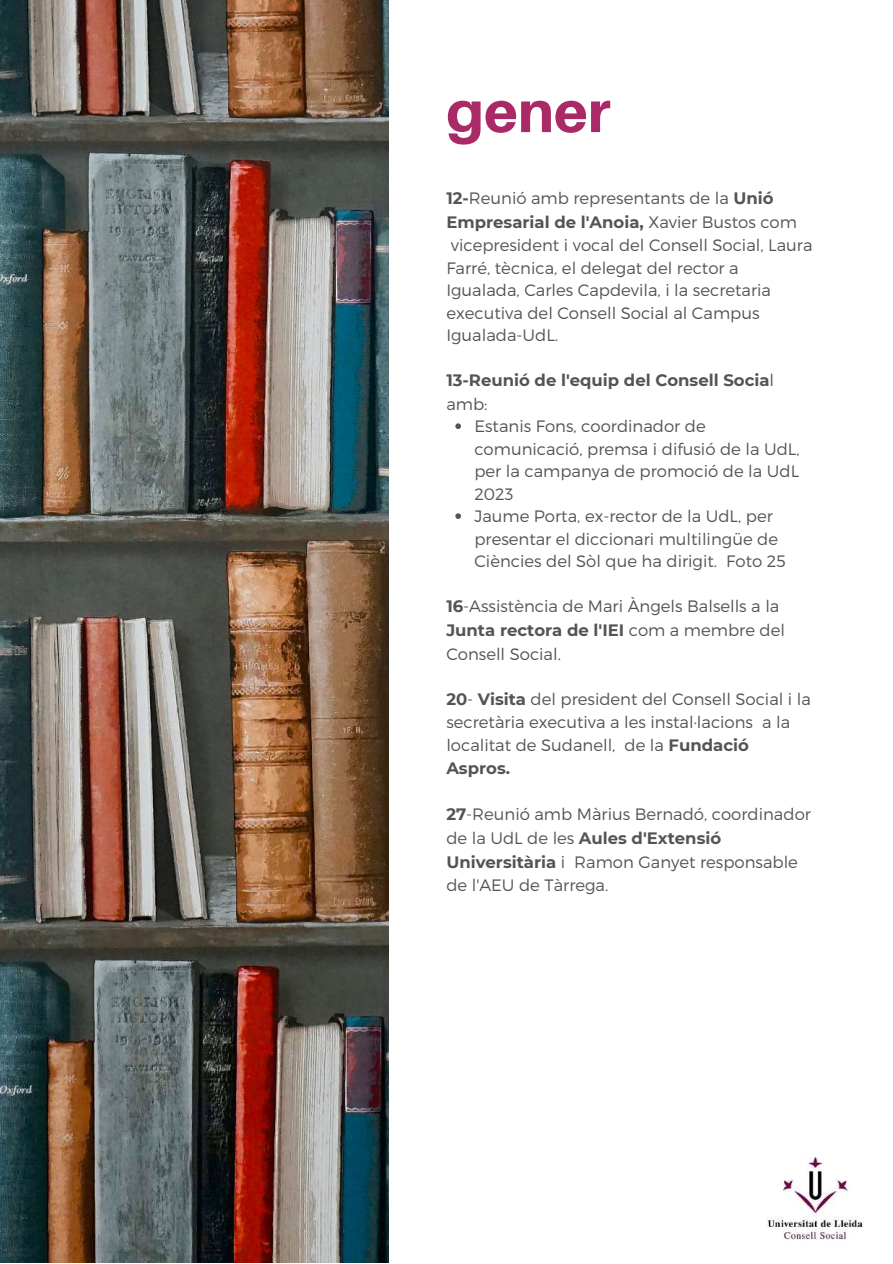
<style>
.page{position:relative;width:893px;height:1264px;background:#fff}
.page>*{position:absolute;margin:0;border:0;box-sizing:border-box;transform-origin:0 0}
.t1{font:800 57.3px "Aileron";color:#aa2967}
.t2{font:300 16.5px/22.5px "Montserrat";color:#545454}
.t3{font:700 16.5px/23.5px "Montserrat";color:#545454}
.s1{font-weight:700}
.s2{font-weight:300}
</style>
<div class="page">
<img style="left:0;top:0;width:389px;height:1262px">
<img style="left:766px;top:1157px;width:97px;height:82px">
<svg style="left:455px;top:423px;width:6px;height:6px"></svg>
<svg style="left:455px;top:513px;width:6px;height:6px"></svg>
<h1 class="t1" style="left:446px;top:76px;width:166px">gener</h1>
<p class="t2" style="left:446px;top:186px;width:367px"><span class="s1">12-</span>Reunió amb representants de la <span class="s1">Unió Empresarial de l'Anoia,</span> Xavier Bustos com vicepresident i vocal del Consell Social, Laura Farré, tècnica, el delegat del rector a Igualada, Carles Capdevila, i la secretaria executiva del Consell Social al Campus Igualada-UdL.</p>
<p class="t3" style="left:446px;top:368px;width:329px">13-Reunió de l'equip del Consell Socia<span class="s2">l amb:</span></p>
<p class="t2" style="left:474px;top:414px;width:327px">Estanis Fons, coordinador de comunicació, premsa i difusió de la UdL, per la campanya de promoció de la UdL<br>2023<br>Jaume Porta, ex-rector de la UdL, per presentar el diccionari multilingüe de<br>Ciències del Sòl que ha dirigit. Foto 25</p>
<p class="t2" style="left:446px;top:594px;width:340px;line-height:23.5px"><span class="s1">16</span>-Assistència de Mari Àngels Balsells a la<br><span class="s1">Junta rectora de l'IEI</span> com a membre del<br>Consell Social.</p>
<p class="t2" style="left:446px;top:686px;width:366px;line-height:23.2px"><span class="s1">20</span>- <span class="s1">Visita</span> del president del Consell Social i la secretària executiva a les instal·lacions a la localitat de Sudanell, de la <span class="s1">Fundació Aspros.</span></p>
<p class="t2" style="left:446px;top:801px;width:366px;line-height:23.5px"><span class="s1">27</span>-Reunió amb Màrius Bernadó, coordinador de la UdL de les <span class="s1">Aules d'Extensió Universitària</span> i Ramon Ganyet responsable de l'AEU de Tàrrega.</p>
</div>
